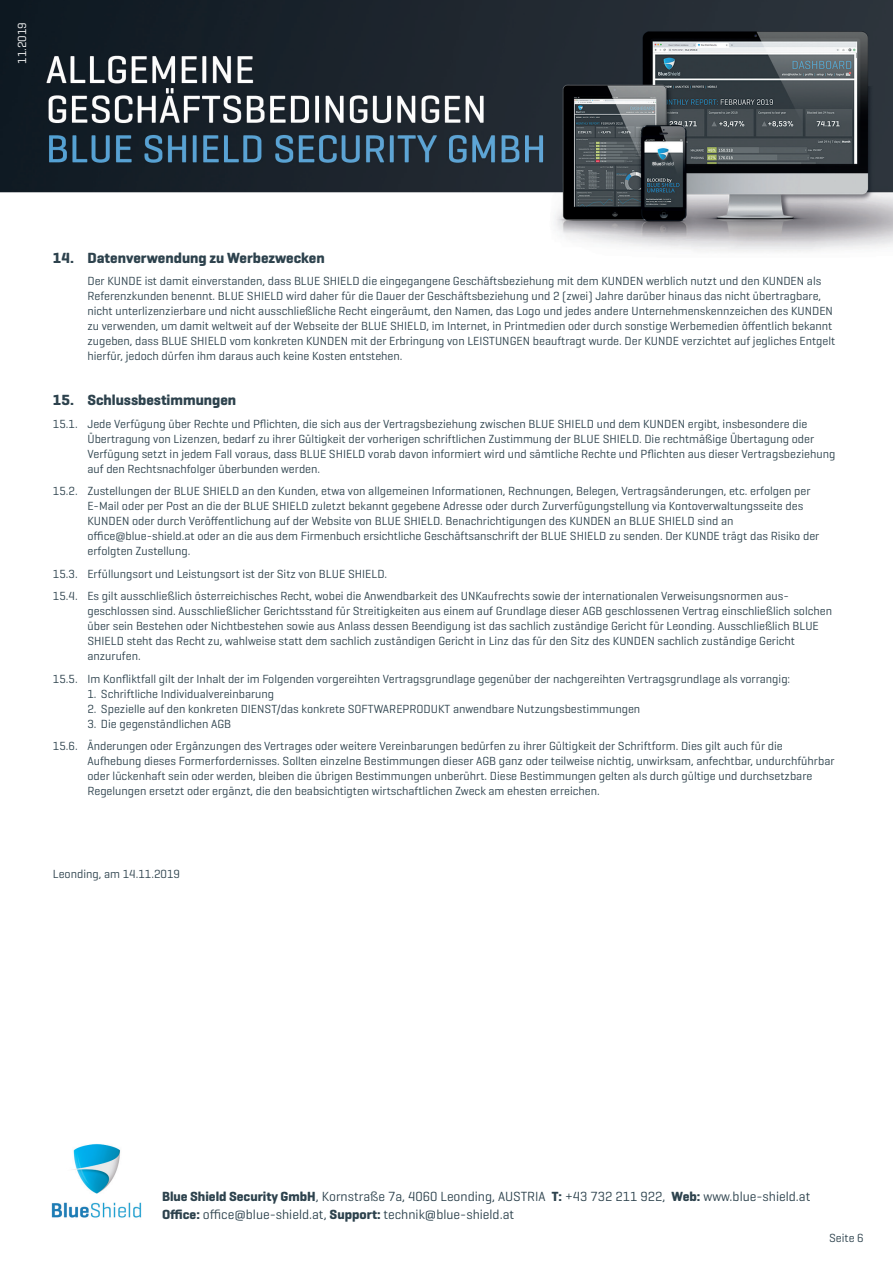
<style>
.page{position:relative;width:893px;height:1263px;background:#fff}
.page>*{position:absolute;margin:0;border:0;box-sizing:border-box;transform-origin:0 0}
.t1{font:700 15px "Geogrotesque";color:#2d424d}
.t2{font:13.5px/18px "Geogrotesque";color:#2d424d}
.t3{font:12px/15px "Geogrotesque";color:#2d424d}
.t4{font:12px "Geogrotesque";color:#fff}
.s1{font-weight:700}
</style>
<div class="page">
<img style="left:0;top:0;width:893px;height:252px">
<img style="left:51px;top:1144px;width:91px;height:74px">
<p class="t4" style="left:14px;top:64px;width:43px;rotate:-90deg">11.2019</p>
<p class="t1" style="left:53px;top:248px;width:273px">14. Datenverwendung zu Werbezwecken</p>
<p class="t3" style="left:87px;top:273px;width:749px">Der KUNDE ist damit einverstanden, dass BLUE SHIELD die eingegangene Geschäftsbeziehung mit dem KUNDEN werblich nutzt und den KUNDEN als Referenzkunden benennt. BLUE SHIELD wird daher für die Dauer der Geschäftsbeziehung und 2 (zwei) Jahre darüber hinaus das nicht übertragbare, nicht unterlizenzierbare und nicht ausschließliche Recht eingeräumt, den Namen, das Logo und jedes andere Unternehmenskennzeichen des KUNDEN zu verwenden, um damit weltweit auf der Webseite der BLUE SHIELD, im Internet, in Printmedien oder durch sonstige Werbemedien öffentlich bekannt zugeben, dass BLUE SHIELD vom konkreten KUNDEN mit der Erbringung von LEISTUNGEN beauftragt wurde. Der KUNDE verzichtet auf jegliches Entgelt hierfür, jedoch dürfen ihm daraus auch keine Kosten entstehen.</p>
<p class="t1" style="left:53px;top:391px;width:185px">15. Schlussbestimmungen</p>
<p class="t3" style="left:87px;top:416px;width:749px;text-indent:-34px">15.1. Jede Verfügung über Rechte und Pflichten, die sich aus der Vertragsbeziehung zwischen BLUE SHIELD und dem KUNDEN ergibt, insbesondere die Übertragung von Lizenzen, bedarf zu ihrer Gültigkeit der vorherigen schriftlichen Zustimmung der BLUE SHIELD. Die rechtmäßige Übertagung oder Verfügung setzt in jedem Fall voraus, dass BLUE SHIELD vorab davon informiert wird und sämtliche Rechte und Pflichten aus dieser Vertragsbeziehung auf den Rechtsnachfolger überbunden werden.</p>
<p class="t3" style="left:87px;top:483px;width:733px;text-indent:-34px">15.2. Zustellungen der BLUE SHIELD an den Kunden, etwa von allgemeinen Informationen, Rechnungen, Belegen, Vertragsänderungen, etc. erfolgen per E-Mail oder per Post an die der BLUE SHIELD zuletzt bekannt gegebene Adresse oder durch Zurverfügungstellung via Kontoverwaltungsseite des KUNDEN oder durch Veröffentlichung auf der Website von BLUE SHIELD. Benachrichtigungen des KUNDEN an BLUE SHIELD sind an office@blue-shield.at oder an die aus dem Firmenbuch ersichtliche Geschäftsanschrift der BLUE SHIELD zu senden. Der KUNDE trägt das Risiko der erfolgten Zustellung.</p>
<p class="t3" style="left:53px;top:562px;width:737px;line-height:22.5px">15.3. Erfüllungsort und Leistungsort ist der Sitz von BLUE SHIELD.<br>15.4. Es gilt ausschließlich österreichisches Recht, wobei die Anwendbarkeit des UNKaufrechts sowie der internationalen Verweisungsnormen aus-</p>
<p class="t3" style="left:87px;top:603px;width:746px">geschlossen sind. Ausschließlicher Gerichtsstand für Streitigkeiten aus einem auf Grundlage dieser AGB geschlossenen Vertrag einschließlich solchen über sein Bestehen oder Nichtbestehen sowie aus Anlass dessen Beendigung ist das sachlich zuständige Gericht für Leonding. Ausschließlich BLUE SHIELD steht das Recht zu, wahlweise statt dem sachlich zuständigen Gericht in Linz das für den Sitz des KUNDEN sachlich zuständige Gericht anzurufen.</p>
<p class="t3" style="left:53px;top:671px;width:739px">15.5. Im Konfliktfall gilt der Inhalt der im Folgenden vorgereihten Vertragsgrundlage gegenüber der nachgereihten Vertragsgrundlage als vorrangig:</p>
<p class="t3" style="left:87px;top:686px;width:188px">1. Schriftliche Individualvereinbarung</p>
<p class="t3" style="left:87px;top:701px;width:554px">2. Spezielle auf den konkreten DIENST/das konkrete SOFTWAREPRODUKT anwendbare Nutzungsbestimmungen</p>
<p class="t3" style="left:53px;top:712px;width:731px;line-height:22.5px;text-indent:34px">3. Die gegenständlichen AGB<br>15.6. Änderungen oder Ergänzungen des Vertrages oder weitere Vereinbarungen bedürfen zu ihrer Gültigkeit der Schriftform. Dies gilt auch für die</p>
<p class="t3" style="left:87px;top:753px;width:749px">Aufhebung dieses Formerfordernisses. Sollten einzelne Bestimmungen dieser AGB ganz oder teilweise nichtig, unwirksam, anfechtbar, undurchführbar oder lückenhaft sein oder werden, bleiben die übrigen Bestimmungen unberührt. Diese Bestimmungen gelten als durch gültige und durchsetzbare<br>Regelungen ersetzt oder ergänzt, die den beabsichtigten wirtschaftlichen Zweck am ehesten erreichen.</p>
<p class="t3" style="left:53px;top:866px;width:129px">Leonding, am 14.11.2019</p>
<p class="t2" style="left:162px;top:1187px;width:650px"><span class="s1">Blue Shield Security GmbH</span>, Kornstraße 7a, 4060 Leonding, AUSTRIA <span class="s1">T:</span> +43 732 211 922, <span class="s1">Web:</span> www.blue-shield.at<br><span class="s1">Office:</span> office@blue-shield.at, <span class="s1">Support:</span> technik@blue-shield.at</p>
<p class="t3" style="left:829px;top:1230px;width:36px">Seite 6</p>
</div>
